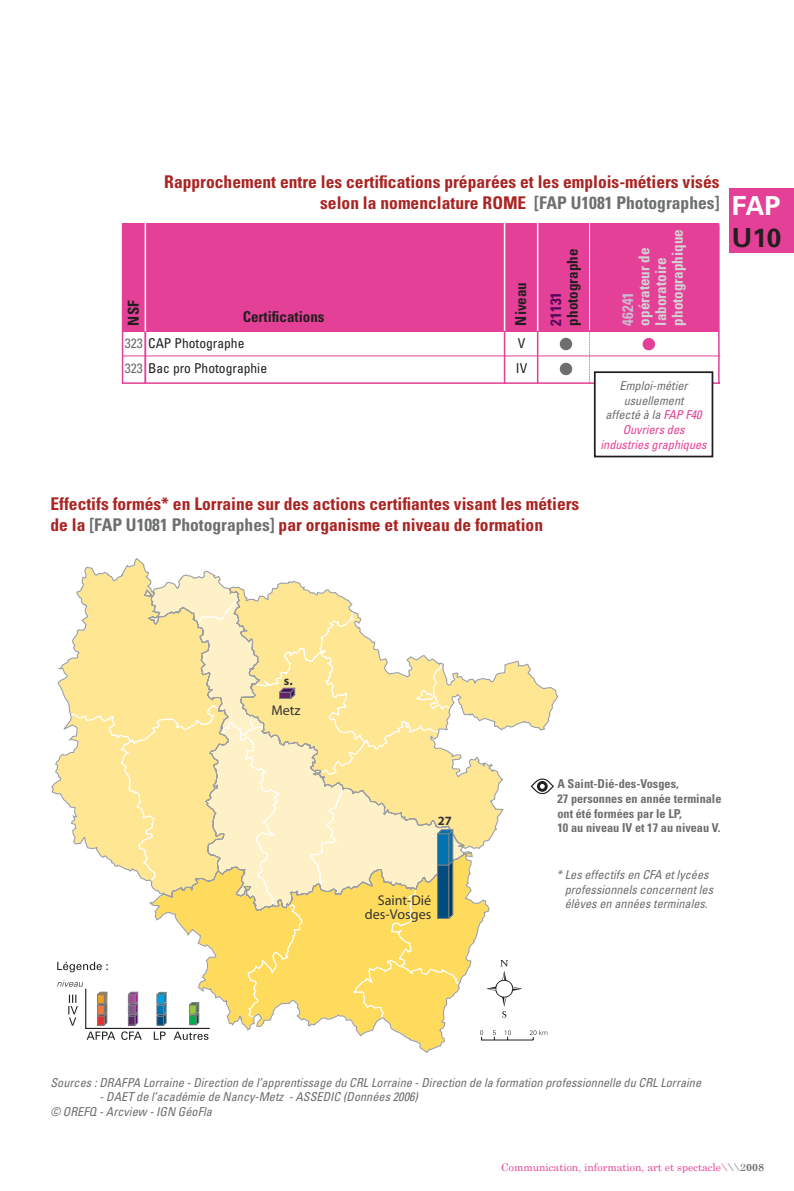
<style>
.page{position:relative;width:794px;height:1191px;background:#fff}
.page>*{position:absolute;margin:0;border:0;box-sizing:border-box;transform-origin:0 0}
.t1{font:700 26.25px "Univers";color:#fff}
.t2{font:700 26.25px "Univers";color:#231f20}
.t3{font:700 condensed 17.5px/21px "Univers";color:#a92422;text-align:right}
.t4{font:700 condensed 15.05px/16.6px "Univers";color:#d1d2d4}
.t5{font:700 condensed 15.05px "Univers";color:#231f20}
.t6{font:700 condensed 15.05px "Univers";color:#54055b}
.t7{font:700 condensed 15.05px "Univers";color:#cabbd2}
.t8{font:14.17px/14.2px "Myriad";color:#333536;text-align:right}
.t9{font:condensed 13.47px "Univers";color:#231f20}
.t10{font:700 12.78px "Myriad";color:#333536}
.t11{font:italic condensed 12.25px/14.7px "Univers";color:#6c6e70}
.t12{font:700 condensed 12.25px/14.7px "Univers";color:#6c6e70}
.t13{font:italic condensed 12.25px/14.7px "Univers";color:#e54097;text-align:center}
.t14{font:10.5px "Century Schoolbook";color:#e54097}
.s1{color:#6c6e70}
.s2{font-weight:700;color:#6c6e70}
</style>
<div class="page">
<div style="left:729px;top:189px;width:65px;height:64px;background:#e54097"></div>
<div style="left:123px;top:223px;width:596px;height:108px;background:#e54097"></div>
<hr style="left:145px;top:222px;width:1px;height:110px;background:#fff">
<hr style="left:504px;top:225px;width:1px;height:159px;background:#e54097">
<hr style="left:504px;top:221px;width:1px;height:110px;background:#fff">
<hr style="left:537px;top:225px;width:1px;height:159px;background:#e54097">
<hr style="left:537px;top:221px;width:1px;height:110px;background:#fff">
<hr style="left:122px;top:223px;width:1px;height:160px;background:#e54097">
<hr style="left:123px;top:355px;width:597px;height:1px;background:#e54097">
<svg style="left:589px;top:330px;width:1px;height:52px"></svg>
<hr style="left:589px;top:223px;width:1px;height:107px;background:#fff">
<hr style="left:122px;top:382px;width:597px;height:2px;background:#e54097">
<hr style="left:718px;top:224px;width:1px;height:160px;background:#e54097">
<hr style="left:145px;top:331px;width:1px;height:52px;background:#e54097">
<svg style="left:51px;top:558px;width:507px;height:495px"></svg>
<div style="left:560px;top:363px;width:12px;height:12px;background:#6c6e70;border-radius:50%"></div>
<div style="left:560px;top:338px;width:12px;height:12px;background:#6c6e70;border-radius:50%"></div>
<div style="left:642px;top:338px;width:13px;height:12px;background:#e54097;border-radius:50%"></div>
<div style="left:595px;top:372px;width:117px;height:84px;background:#fff"></div>
<div style="left:594px;top:371px;width:119px;height:86px;border:2px solid #231f20"></div>
<h2 class="t3" style="left:164px;top:173px;width:557px">Rapprochement entre les certifications préparées et les emplois-métiers visés selon la nomenclature ROME <span class="s1">[FAP U1081 Photographes]</span></h2>
<p class="t5" style="left:128px;top:325px;width:27px;rotate:-90deg">NSF</p>
<p class="t5" style="left:243px;top:311px;width:83px">Certifications</p>
<p class="t5" style="left:567px;top:325px;width:78px;rotate:-90deg">photographe</p>
<p class="t5" style="left:515px;top:325px;width:45px;rotate:-90deg">Niveau</p>
<p class="t6" style="left:550px;top:325px;width:35px;rotate:-90deg">21131</p>
<p class="t9" style="left:125px;top:338px;width:121px"><span class="s1">323</span> CAP Photographe</p>
<p class="t9" style="left:518px;top:338px;width:9px">V</p>
<p class="t9" style="left:125px;top:363px;width:144px"><span class="s1">323</span> Bac pro Photographie</p>
<p class="t9" style="left:516px;top:363px;width:13px">IV</p>
<p class="t4" style="left:637px;top:325px;width:98px;rotate:-90deg">opérateur de laboratoire photographique</p>
<p class="t7" style="left:622px;top:325px;width:35px;rotate:-90deg">46241</p>
<p class="t13" style="left:600px;top:379px;width:108px"><span class="s1">Emploi-métier usuellement<br>affecté à la</span> FAP F40<br>Ouvriers des industries graphiques</p>
<h1 class="t1" style="left:732px;top:196px;width:50px">FAP</h1>
<h1 class="t2" style="left:732px;top:228px;width:51px">U10</h1>
<h2 class="t3" style="left:50px;top:495px;width:530px;text-align:left">Effectifs formés* en Lorraine sur des actions certifiantes visant les métiers de la <span class="s1">[FAP U1081 Photographes]</span> par organisme et niveau de formation</h2>
<p class="t10" style="left:284px;top:676px;width:10px">s.</p>
<p class="t8" style="left:271px;top:704px;width:31px">Metz</p>
<p class="t10" style="left:438px;top:815px;width:16px">27</p>
<p class="t8" style="left:365px;top:894px;width:68px">Saint-Dié des-Vosges</p>
<p class="t12" style="left:557px;top:778px;width:165px">A Saint-Dié-des-Vosges,<br>27 personnes en année terminale ont été formées par le LP,<br>10 au niveau IV et 17 au niveau V.</p>
<p class="t11" style="left:565px;top:868px;width:150px;text-indent:-8px">* Les effectifs en CFA et lycées professionnels concernent les élèves en années terminales.</p>
<p class="t11" style="left:50px;top:1076px;width:652px">Sources : DRAFPA Lorraine - Direction de l’apprentissage du CRL Lorraine - Direction de la formation professionnelle du CRL Lorraine</p>
<p class="t11" style="left:50px;top:1090px;width:369px;text-indent:49px">- DAET de l’académie de Nancy-Metz - ASSEDIC (Données 2006) © OREFQ - Arcview - IGN GéoFla</p>
<p class="t14" style="left:501px;top:1160px;width:264px">Communication, information, art et spectacle\<span class="s1">\\2</span><span class="s2">008</span></p>
</div>
